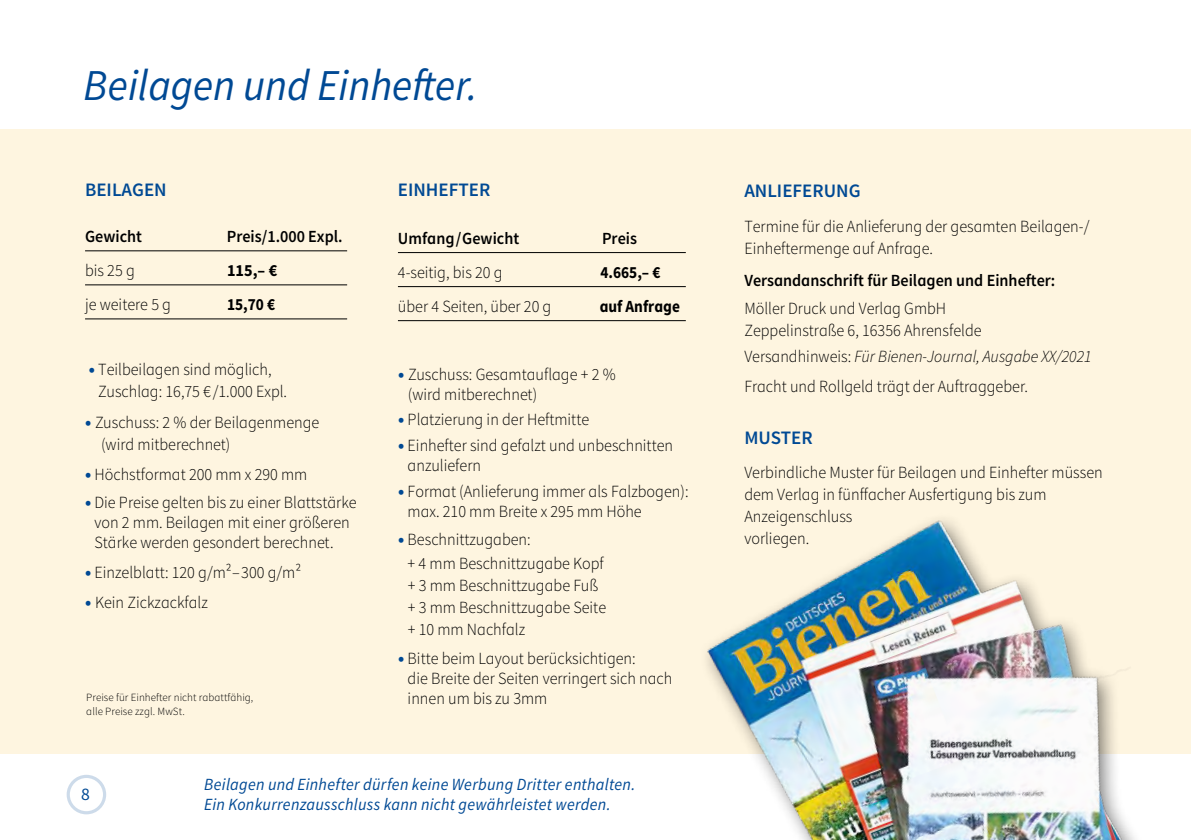
<style>
.page{position:relative;width:1191px;height:840px;background:#fff}
.page>*{position:absolute;margin:0;border:0;box-sizing:border-box;transform-origin:0 0}
.t1{font:italic 44px "MS Source Sans Pro";color:#004994;scale:.95 1}
.t2{font:600 19px "MS Source Sans Pro";color:#004994}
.t3{font:17.6px "MS Source Sans Pro";color:#004994}
.t4{font:300 17px/22px "MS Source Sans Pro";color:#000;scale:.95 1}
.t5{font:italic 17px/20px "MS Source Sans Pro";letter-spacing:.015em;color:#004994;scale:.95 1}
.t6{font:600 17px "MS Source Sans Pro";color:#000;scale:.95 1}
.t7{font:700 17px "MS Source Sans Pro";color:#000;scale:.9 1}
.t8{font:700 17px "MS Source Sans Pro";color:#000;scale:.95 1}
.t9{font:300 11px/14px "MS Source Sans Pro";letter-spacing:.005em;color:#000}
.s1{font-weight:700;font-size:18px;color:#004994}
.s2{font-style:italic}
</style>
<div class="page">
<div style="left:67px;top:774px;width:39px;height:39px;border:3px solid #004994;border-radius:50%"></div>
<div style="left:0;top:129px;width:1191px;height:624px;background:#fef5e0"></div>
<hr style="left:85px;top:250px;width:262px;height:1px;background:#000">
<hr style="left:85px;top:284px;width:262px;height:1px;background:#000">
<hr style="left:85px;top:318px;width:262px;height:1px;background:#000">
<hr style="left:398px;top:252px;width:288px;height:1px;background:#000">
<hr style="left:398px;top:286px;width:288px;height:1px;background:#000">
<hr style="left:398px;top:320px;width:288px;height:1px;background:#000">
<img style="left:644px;top:520px;width:547px;height:319px">
<h1 class="t1" style="left:84px;top:59px;width:416px">Beilagen und Einhefter.</h1>
<p class="t2" style="left:85px;top:177px;width:83px">BEILAGEN</p>
<p class="t6" style="left:85px;top:225px;width:61px">Gewicht</p>
<p class="t6" style="left:227px;top:225px;width:123px">Preis/1.000 Expl.</p>
<p class="t4" style="left:85px;top:259px;width:54px">bis 25 g</p>
<p class="t8" style="left:227px;top:259px;width:54px">115,– €</p>
<p class="t4" style="left:85px;top:293px;width:92px">je weitere 5 g</p>
<p class="t7" style="left:227px;top:293px;width:55px">15,70 €</p>
<p class="t4" style="left:98px;top:358px;width:200px;text-indent:-9px"><span class="s1">•</span> Teilbeilagen sind möglich,<br>Zuschlag: 16,75 €/1.000 Expl.</p>
<p class="t4" style="left:101px;top:411px;width:231px;text-indent:-16px"><span class="s1">•</span> Zuschuss: 2 % der Beilagenmenge (wird mitberechnet)</p>
<p class="t4" style="left:85px;top:463px;width:235px"><span class="s1">•</span> Höchstformat 200 mm x 290 mm</p>
<p class="t4" style="left:94px;top:492px;width:277px;line-height:20px;text-indent:-9px"><span class="s1">•</span> Die Preise gelten bis zu einer Blattstärke von 2 mm. Beilagen mit einer größeren<br>Stärke werden gesondert berechnet.</p>
<p class="t4" style="left:85px;top:561px;width:229px"><span class="s1">•</span> Einzelblatt: 120 g/m²–300 g/m²</p>
<p class="t4" style="left:85px;top:590px;width:131px"><span class="s1">•</span> Kein Zickzackfalz</p>
<p class="t9" style="left:86px;top:689px;width:169px">Preise für Einhefter nicht rabattfähig, alle Preise zzgl. MwSt.</p>
<p class="t2" style="left:398px;top:177px;width:94px">EINHEFTER</p>
<p class="t6" style="left:398px;top:227px;width:129px">Umfang / Gewicht</p>
<p class="t6" style="left:602px;top:227px;width:38px">Preis</p>
<p class="t4" style="left:398px;top:261px;width:112px">4-seitig, bis 20 g</p>
<p class="t7" style="left:600px;top:261px;width:68px">4.665,– €</p>
<p class="t4" style="left:398px;top:295px;width:163px">über 4 Seiten, über 20 g</p>
<p class="t7" style="left:599px;top:295px;width:91px">auf Anfrage</p>
<p class="t4" style="left:408px;top:364px;width:220px;line-height:20px;text-indent:-10px"><span class="s1">•</span> Zuschuss: Gesamtauflage + 2 % (wird mitberechnet)</p>
<p class="t4" style="left:398px;top:408px;width:202px"><span class="s1">•</span> Platzierung in der Heftmitte</p>
<p class="t4" style="left:408px;top:435px;width:281px;line-height:20px;text-indent:-9px"><span class="s1">•</span> Einhefter sind gefalzt und unbeschnitten anzuliefern</p>
<p class="t4" style="left:408px;top:481px;width:297px;line-height:20px;text-indent:-9px"><span class="s1">•</span> Format (Anlieferung immer als Falzbogen): max. 210 mm Breite x 295 mm Höhe</p>
<p class="t4" style="left:408px;top:527px;width:208px;line-height:24px;text-indent:-9px"><span class="s1">•</span> Beschnittzugaben:<br>+ 4 mm Beschnittzugabe Kopf</p>
<p class="t4" style="left:408px;top:574px;width:210px">+ 3 mm Beschnittzugabe Fuß + 3 mm Beschnittzugabe Seite + 10 mm Nachfalz</p>
<p class="t4" style="left:408px;top:648px;width:280px;line-height:20px;text-indent:-9px"><span class="s1">•</span> Bitte beim Layout berücksichtigen:<br>die Breite der Seiten verringert sich nach innen um bis zu 3mm</p>
<p class="t3" style="left:81px;top:782px;width:10px">8</p>
<p class="t5" style="left:204px;top:773px;width:455px">Beilagen und Einhefter dürfen keine Werbung Dritter enthalten.<br>Ein Konkurrenzausschluss kann nicht gewährleistet werden.</p>
<p class="t2" style="left:744px;top:179px;width:118px">ANLIEFERUNG</p>
<p class="t4" style="left:744px;top:216px;width:365px">Termine für die Anlieferung der gesamten Beilagen-/<br>Einheftermenge auf Anfrage.</p>
<p class="t6" style="left:744px;top:269px;width:329px">Versandanschrift für Beilagen und Einhefter:</p>
<p class="t4" style="left:744px;top:297px;width:251px">Möller Druck und Verlag GmbH<br>Zeppelinstraße 6, 16356 Ahrensfelde</p>
<p class="t4" style="left:744px;top:341px;width:367px;line-height:30px">Versandhinweis: <span class="s2">Für Bienen-Journal, Ausgabe XX/2021<br></span>Fracht und Rollgeld trägt der Auftraggeber.</p>
<p class="t2" style="left:744px;top:425px;width:70px">MUSTER</p>
<p class="t4" style="left:744px;top:461px;width:379px">Verbindliche Muster für Beilagen und Einhefter müssen dem Verlag in fünffacher Ausfertigung bis zum<br>Anzeigenschluss<br>vorliegen.</p>
</div>
